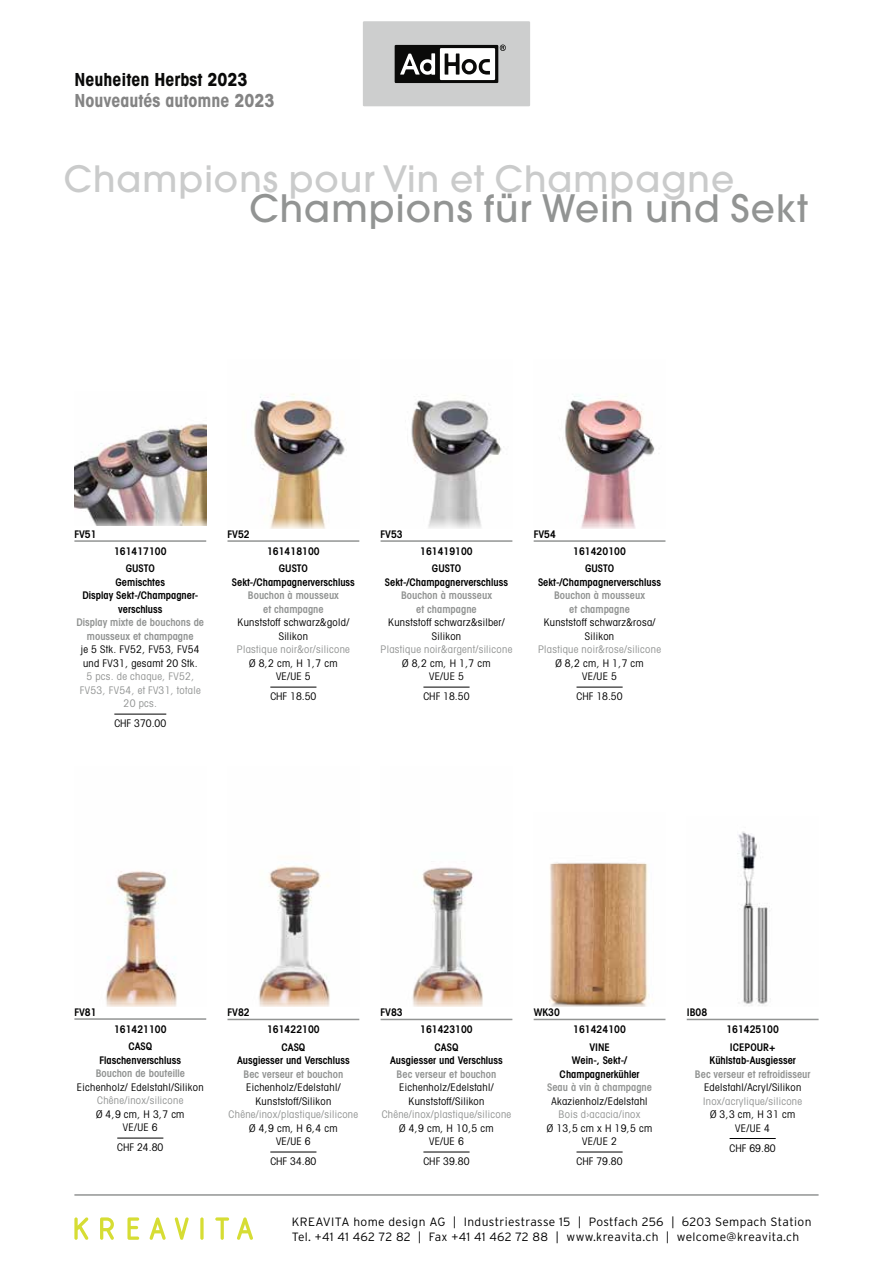
<style>
.page{position:relative;width:893px;height:1263px;background:#fff}
.page>*{position:absolute;margin:0;border:0;box-sizing:border-box;transform-origin:0 0}
.t1{font:500 37.5px "Avant Garde";letter-spacing:.03em;color:#929493}
.t2{font:500 36px "Avant Garde";letter-spacing:.03em;color:#cacbcb}
.t3{font:700 condensed 18px "Avant Garde";color:#848484}
.t4{font:700 condensed 18px "Avant Garde";color:#0a0a09}
.t5{font:300 12px/15px "Interstate";letter-spacing:.03em;color:#000}
.t6{font:condensed 10.5px/13.5px "Avant Garde";letter-spacing:.03em;color:#000;text-align:center}
.t7{font:600 condensed 10.5px/17.7px "Avant Garde";color:#000;text-align:center}
.t8{font:condensed 10.5px/13.5px "Avant Garde";letter-spacing:.03em;color:#929493;text-align:center}
.t9{font:600 condensed 10.5px/13.5px "Avant Garde";color:#929493;text-align:center}
</style>
<div class="page">
<hr style="left:227px;top:540px;width:132px;height:2px;background:#929493">
<hr style="left:270px;top:687px;width:46px;height:1px;background:#000">
<hr style="left:74px;top:540px;width:132px;height:2px;background:#929493">
<hr style="left:114px;top:714px;width:52px;height:1px;background:#000">
<hr style="left:381px;top:540px;width:131px;height:2px;background:#929493">
<hr style="left:423px;top:687px;width:47px;height:1px;background:#000">
<hr style="left:534px;top:540px;width:131px;height:2px;background:#929493">
<hr style="left:576px;top:687px;width:47px;height:1px;background:#000">
<hr style="left:74px;top:1018px;width:132px;height:2px;background:#929493">
<hr style="left:117px;top:1138px;width:46px;height:1px;background:#000">
<img style="left:549px;top:862px;width:104px;height:144px">
<hr style="left:381px;top:1019px;width:131px;height:1px;background:#929493">
<hr style="left:423px;top:1152px;width:47px;height:1px;background:#000">
<hr style="left:227px;top:1019px;width:132px;height:1px;background:#929493">
<hr style="left:270px;top:1152px;width:46px;height:1px;background:#000">
<hr style="left:534px;top:1019px;width:131px;height:1px;background:#929493">
<hr style="left:576px;top:1152px;width:47px;height:1px;background:#000">
<img style="left:254px;top:393px;width:93px;height:136px">
<img style="left:411px;top:395px;width:91px;height:133px">
<img style="left:565px;top:395px;width:90px;height:133px">
<img style="left:105px;top:871px;width:72px;height:135px">
<img style="left:258px;top:864px;width:72px;height:142px">
<img style="left:412px;top:867px;width:71px;height:139px">
<img style="left:737px;top:831px;width:33px;height:175px">
<hr style="left:687px;top:1019px;width:132px;height:1px;background:#929493">
<hr style="left:730px;top:1138px;width:46px;height:1px;background:#000">
<img style="left:74px;top:424px;width:132px;height:101px">
<div style="left:363px;top:21px;width:167px;height:85px;background:#cdcece"></div>
<svg style="left:395px;top:45px;width:111px;height:38px;background:#797978"></svg>
<svg style="left:100px;top:1217px;width:14px;height:23px"></svg>
<svg style="left:150px;top:1217px;width:16px;height:23px"></svg>
<svg style="left:200px;top:1217px;width:4px;height:23px"></svg>
<svg style="left:215px;top:1217px;width:14px;height:23px"></svg>
<svg style="left:74px;top:1217px;width:14px;height:23px"></svg>
<svg style="left:127px;top:1217px;width:12px;height:23px"></svg>
<svg style="left:175px;top:1217px;width:14px;height:23px"></svg>
<svg style="left:237px;top:1217px;width:16px;height:23px"></svg>
<hr style="left:74px;top:1194px;width:745px;height:2px;background:#929493">
<h3 class="t4" style="left:74px;top:68px;width:175px">Neuheiten Herbst 2023</h3>
<h3 class="t3" style="left:74px;top:89px;width:202px">Nouveautés automne 2023</h3>
<h2 class="t2" style="left:64px;top:157px;width:672px">Champions pour Vin et Champagne</h2>
<h1 class="t1" style="left:249px;top:185px;width:560px">Champions für Wein und Sekt</h1>
<p class="t7" style="left:74px;top:525px;width:24px">FV51</p>
<p class="t7" style="left:227px;top:525px;width:24px">FV52</p>
<p class="t7" style="left:114px;top:542px;width:54px">161417100<br>GUSTO</p>
<p class="t7" style="left:82px;top:575px;width:116px;line-height:13.5px">Gemischtes<br>Display Sekt-/Champagner&shy;verschluss</p>
<p class="t9" style="left:76px;top:616px;width:129px">Display mixte de bouchons de mousseux et champagne</p>
<p class="t6" style="left:81px;top:643px;width:120px;text-align:left">je 5 Stk. FV52, FV53, FV54 und FV31, gesamt 20 Stk.</p>
<p class="t8" style="left:80px;top:670px;width:122px">5 pcs. de chaque, FV52,<br>FV53, FV54, et FV31, totale<br>20 pcs.</p>
<p class="t6" style="left:114px;top:716px;width:53px">CHF 370.00</p>
<p class="t7" style="left:267px;top:542px;width:54px">161418100<br>GUSTO</p>
<p class="t7" style="left:232px;top:573px;width:125px">Sekt-/Champagnerverschluss</p>
<p class="t9" style="left:248px;top:589px;width:92px">Bouchon à mousseux et champagne</p>
<p class="t6" style="left:238px;top:616px;width:113px">Kunststoff schwarz&amp;gold/<br>Silikon</p>
<p class="t8" style="left:237px;top:643px;width:114px">Plastique noir&amp;or/silicone</p>
<p class="t6" style="left:249px;top:656px;width:90px">Ø 8,2 cm, H 1,7 cm<br>VE/UE 5</p>
<p class="t6" style="left:270px;top:689px;width:48px">CHF 18.50</p>
<p class="t7" style="left:381px;top:525px;width:24px">FV53</p>
<p class="t7" style="left:534px;top:525px;width:24px">FV54</p>
<p class="t7" style="left:420px;top:542px;width:54px">161419100<br>GUSTO</p>
<p class="t7" style="left:385px;top:573px;width:125px">Sekt-/Champagnerverschluss</p>
<p class="t9" style="left:401px;top:589px;width:92px">Bouchon à mousseux et champagne</p>
<p class="t6" style="left:388px;top:616px;width:118px">Kunststoff schwarz&amp;silber/<br>Silikon</p>
<p class="t8" style="left:381px;top:643px;width:133px">Plastique noir&amp;argent/silicone</p>
<p class="t6" style="left:402px;top:656px;width:90px">Ø 8,2 cm, H 1,7 cm<br>VE/UE 5</p>
<p class="t6" style="left:423px;top:689px;width:48px">CHF 18.50</p>
<p class="t7" style="left:573px;top:542px;width:54px">161420100<br>GUSTO</p>
<p class="t7" style="left:538px;top:573px;width:125px">Sekt-/Champagnerverschluss</p>
<p class="t9" style="left:554px;top:589px;width:92px">Bouchon à mousseux et champagne</p>
<p class="t6" style="left:544px;top:616px;width:113px">Kunststoff schwarz&amp;rosa/<br>Silikon</p>
<p class="t8" style="left:538px;top:643px;width:124px">Plastique noir&amp;rose/silicone</p>
<p class="t6" style="left:555px;top:656px;width:90px">Ø 8,2 cm, H 1,7 cm<br>VE/UE 5</p>
<p class="t6" style="left:576px;top:689px;width:48px">CHF 18.50</p>
<p class="t7" style="left:74px;top:1003px;width:24px">FV81</p>
<p class="t7" style="left:114px;top:1020px;width:54px">161421100<br>CASQ</p>
<p class="t7" style="left:100px;top:1051px;width:83px">Flaschenverschluss</p>
<p class="t9" style="left:96px;top:1067px;width:91px">Bouchon de bouteille</p>
<p class="t6" style="left:77px;top:1080px;width:128px">Eichenholz/ Edelstahl/Silikon</p>
<p class="t8" style="left:97px;top:1093px;width:88px">Chêne/inox/silicone</p>
<p class="t6" style="left:96px;top:1107px;width:90px">Ø 4,9 cm, H 3,7 cm<br>VE/UE 6</p>
<p class="t6" style="left:117px;top:1140px;width:48px">CHF 24.80</p>
<p class="t7" style="left:227px;top:1003px;width:24px">FV82</p>
<p class="t7" style="left:381px;top:1003px;width:24px">FV83</p>
<p class="t7" style="left:267px;top:1020px;width:54px">161422100<br>CASQ</p>
<p class="t7" style="left:237px;top:1051px;width:114px">Ausgiesser und Verschluss</p>
<p class="t9" style="left:244px;top:1067px;width:101px">Bec verseur et bouchon</p>
<p class="t6" style="left:246px;top:1080px;width:96px">Eichenholz/Edelstahl/<br>Kunststoff/Silikon</p>
<p class="t8" style="left:229px;top:1107px;width:131px">Chêne/inox/plastique/silicone</p>
<p class="t6" style="left:249px;top:1121px;width:90px">Ø 4,9 cm, H 6,4 cm<br>VE/UE 6</p>
<p class="t6" style="left:270px;top:1154px;width:48px">CHF 34.80</p>
<p class="t7" style="left:420px;top:1020px;width:54px">161423100<br>CASQ</p>
<p class="t7" style="left:390px;top:1051px;width:114px">Ausgiesser und Verschluss</p>
<p class="t9" style="left:397px;top:1067px;width:101px">Bec verseur et bouchon</p>
<p class="t6" style="left:399px;top:1080px;width:96px">Eichenholz/Edelstahl/<br>Kunststoff/Silikon</p>
<p class="t8" style="left:382px;top:1107px;width:131px">Chêne/inox/plastique/silicone</p>
<p class="t6" style="left:399px;top:1121px;width:96px">Ø 4,9 cm, H 10,5 cm<br>VE/UE 6</p>
<p class="t6" style="left:423px;top:1154px;width:48px">CHF 39.80</p>
<p class="t7" style="left:534px;top:1003px;width:28px">WK30</p>
<p class="t7" style="left:573px;top:1020px;width:54px">161424100<br>VINE</p>
<p class="t7" style="left:560px;top:1053px;width:81px;line-height:13.5px">Wein-, Sekt-/<br>Champagnerkühler</p>
<p class="t9" style="left:547px;top:1080px;width:106px">Seau à vin à champagne</p>
<p class="t6" style="left:551px;top:1094px;width:98px">Akazienholz/Edelstahl</p>
<p class="t8" style="left:559px;top:1107px;width:83px">Bois d›acacia/inox</p>
<p class="t6" style="left:547px;top:1121px;width:107px">Ø 13,5 cm x H 19,5 cm<br>VE/UE 2</p>
<p class="t6" style="left:576px;top:1154px;width:48px">CHF 79.80</p>
<p class="t7" style="left:687px;top:1003px;width:22px">IB08</p>
<p class="t7" style="left:726px;top:1020px;width:54px">161425100<br>ICEPOUR+</p>
<p class="t7" style="left:709px;top:1051px;width:88px">Kühlstab-Ausgiesser</p>
<p class="t9" style="left:695px;top:1067px;width:117px">Bec verseur et refroidisseur</p>
<p class="t6" style="left:704px;top:1080px;width:99px">Edelstahl/Acryl/Silikon</p>
<p class="t8" style="left:703px;top:1094px;width:101px">Inox/acrylique/silicone</p>
<p class="t6" style="left:710px;top:1107px;width:87px">Ø 3,3 cm, H 31 cm<br>VE/UE 4</p>
<p class="t6" style="left:730px;top:1141px;width:48px">CHF 69.80</p>
<p class="t5" style="left:292px;top:1214px;width:521px">KREAVITA home design AG | Industriestrasse 15 | Postfach 256 | 6203 Sempach Station<br>Tel. +41 41 462 72 82 | Fax +41 41 462 72 88 | www.kreavita.ch | welcome@kreavita.ch</p>
</div>
